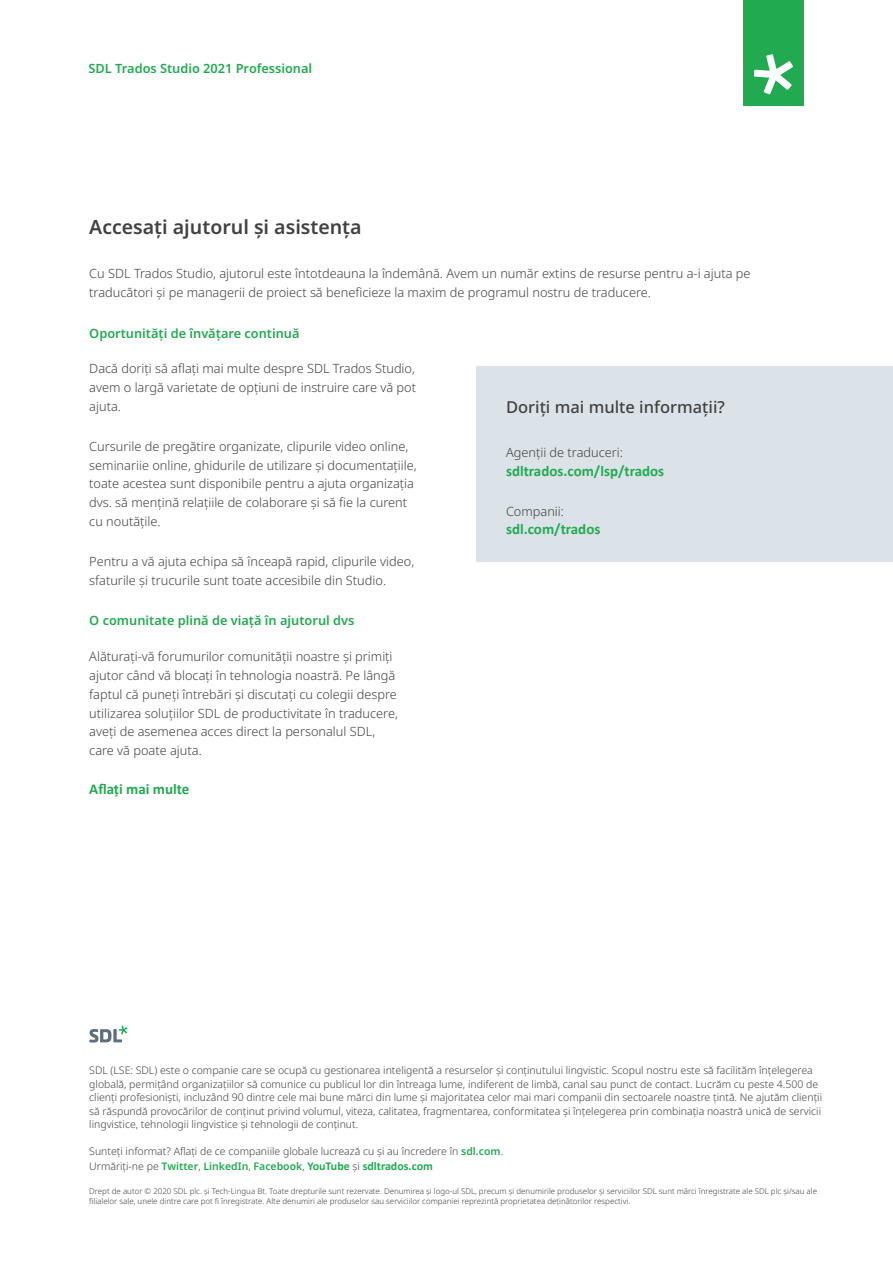
<style>
.page{position:relative;width:893px;height:1263px;background:#fff}
.page>*{position:absolute;margin:0;border:0;box-sizing:border-box;transform-origin:0 0}
.t1{font:600 19.5px "Noto Sans";color:#414141}
.t2{font:500 16.5px "Noto Sans";color:#414141}
.t3{font:700 15px "Calibri";color:#22aa51}
.t4{font:300 12.75px/18.8px "Noto Sans";color:#414141}
.t5{font:600 12.75px "Noto Sans";color:#22aa51}
.t6{font:300 10.5px/13.5px "Noto Sans";color:#414141}
.t7{font:300 7.95px/10.5px "Noto Sans";color:#414141}
.s1{font-weight:600;color:#22aa51}
.s2{font-family:"Calibri";font-weight:700;font-size:12px;color:#22aa51}
</style>
<div class="page">
<svg style="left:89px;top:1026px;width:38px;height:16px"></svg>
<div style="left:743px;top:0;width:60px;height:105px;background:#22aa51"></div>
<svg style="left:754px;top:54px;width:39px;height:40px"></svg>
<div style="left:476px;top:366px;width:417px;height:196px;background:#dbe3e8"></div>
<p class="t5" style="left:89px;top:60px;width:225px">SDL Trados Studio 2021 Professional</p>
<h1 class="t1" style="left:89px;top:213px;width:274px">Accesați ajutorul și asistența</h1>
<p class="t4" style="left:89px;top:264px;width:663px">Cu SDL Trados Studio, ajutorul este întotdeauna la îndemână. Avem un număr extins de resurse pentru a-i ajuta pe traducători și pe managerii de proiect să beneficieze la maxim de programul nostru de traducere.</p>
<p class="t5" style="left:89px;top:324px;width:212px">Oportunităţi de învăţare continuă</p>
<p class="t4" style="left:89px;top:360px;width:328px;text-align:justify">Dacă doriți să aflați mai multe despre SDL Trados Studio, avem o largă varietate de opţiuni de instruire care vă pot ajuta.</p>
<p class="t4" style="left:89px;top:437px;width:329px">Cursurile de pregătire organizate, clipurile video online, seminariie online, ghidurile de utilizare şi documentaţiile, toate acestea sunt disponibile pentru a ajuta organizaţia dvs. să menţină relaţiile de colaborare şi să fie la curent cu noutăţile.</p>
<p class="t4" style="left:89px;top:552px;width:326px">Pentru a vă ajuta echipa să înceapă rapid, clipurile video, sfaturile și trucurile sunt toate accesibile din Studio.</p>
<p class="t5" style="left:89px;top:612px;width:267px">O comunitate plină de viaţă în ajutorul dvs</p>
<p class="t4" style="left:89px;top:647px;width:310px">Alăturaţi-vă forumurilor comunităţii noastre şi primiţi ajutor când vă blocaţi în tehnologia noastră. Pe lângă faptul că puneţi întrebări şi discutaţi cu colegii despre utilizarea soluţiilor SDL de productivitate în traducere, aveţi de asemenea acces direct la personalul SDL, care vă poate ajuta.</p>
<p class="t3" style="left:89px;top:779px;width:102px">Aflaţi mai multe</p>
<p class="t2" style="left:506px;top:395px;width:220px">Doriţi mai multe informaţii?</p>
<p class="t4" style="left:506px;top:443px;width:118px">Agenţii de traduceri:</p>
<p class="t3" style="left:506px;top:460px;width:160px">sdltrados.com/lsp/trados</p>
<p class="t4" style="left:506px;top:502px;width:59px">Companii:</p>
<p class="t3" style="left:506px;top:518px;width:96px">sdl.com/trados</p>
<p class="t6" style="left:89px;top:1064px;width:734px">SDL (LSE: SDL) este o companie care se ocupă cu gestionarea inteligentă a resurselor și conținutului lingvistic. Scopul nostru este să facilităm înțelegerea globală, permițând organizațiilor să comunice cu publicul lor din întreaga lume, indiferent de limbă, canal sau punct de contact. Lucrăm cu peste 4.500 de clienți profesioniști, incluzând 90 dintre cele mai bune mărci din lume și majoritatea celor mai mari companii din sectoarele noastre țintă. Ne ajutăm clienții să răspundă provocărilor de conținut privind volumul, viteza, calitatea, fragmentarea, conformitatea și înțelegerea prin combinaţia noastră unică de servicii lingvistice, tehnologii lingvistice și tehnologii de conținut.</p>
<p class="t6" style="left:89px;top:1144px;width:415px;line-height:14.4px">Sunteți informat? Aflați de ce companiile globale lucrează cu și au încredere în <span class="s1">sdl.com</span>.<br>Urmăriți-ne pe <span class="s1">Twitter</span>, <span class="s1">LinkedIn</span>, <span class="s1">Facebook</span>, <span class="s2">YouTube</span> și <span class="s2">sdltrados.com</span></p>
<p class="t7" style="left:89px;top:1186px;width:729px">Drept de autor © 2020 SDL plc. și Tech-Lingua Bt. Toate drepturile sunt rezervate. Denumirea și logo-ul SDL, precum și denumirile produselor și serviciilor SDL sunt mărci înregistrate ale SDL plc și/sau ale filialelor sale, unele dintre care pot fi înregistrate. Alte denumiri ale produselor sau serviciilor companiei reprezintă proprietatea deţinătorilor respectivi.</p>
</div>
